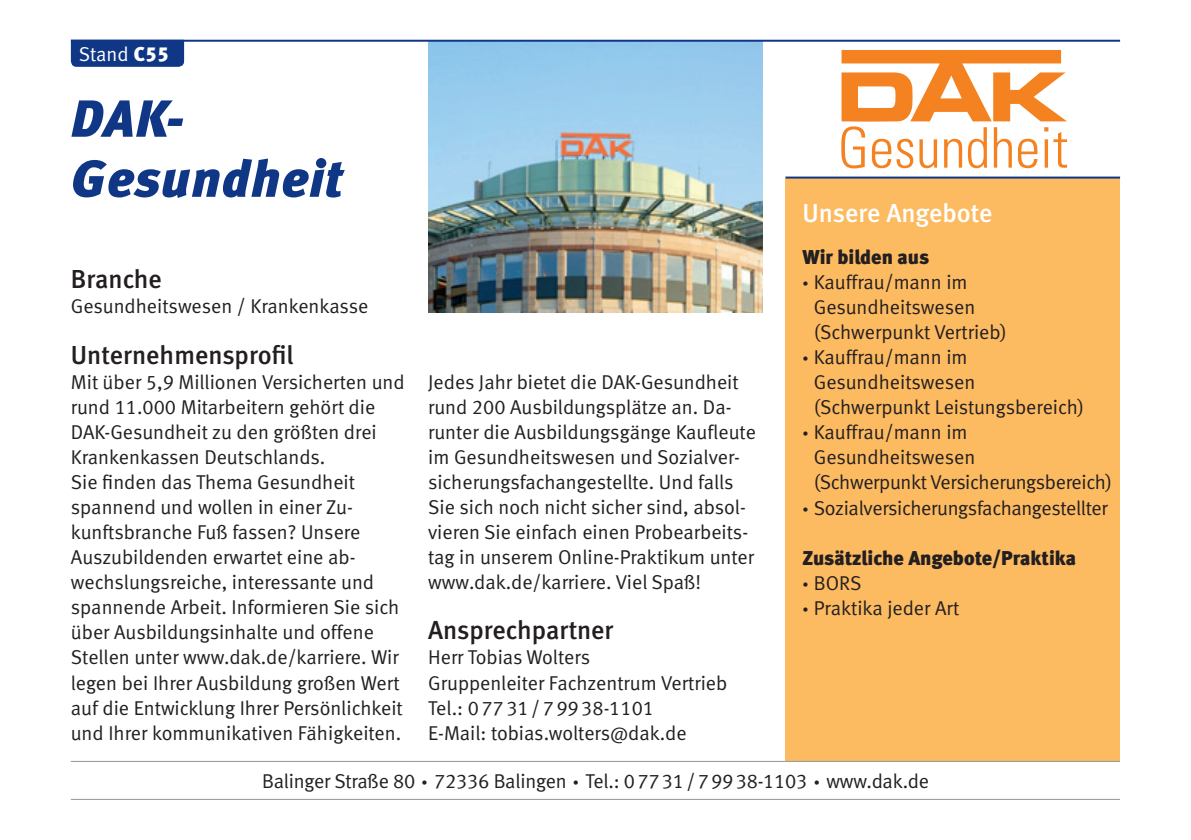
<style>
.page{position:relative;width:1191px;height:840px;background:#fff}
.page>*{position:absolute;margin:0;border:0;box-sizing:border-box;transform-origin:0 0}
.t1{font:italic 52px/60px "Meta Black LF";letter-spacing:.02em;color:#103785}
.t2{font:26px "Meta Medium LF";color:#231f20}
.t3{font:26px "Meta Medium LF";letter-spacing:-.005em;color:#fff}
.t4{font:20px/25px "Meta Normal LF";color:#231f20}
.t5{font:20px "Meta Normal LF";letter-spacing:-.02em;color:#231f20}
.t6{font:20px "Meta Black LF";color:#231f20}
.t7{font:20px "Meta Normal LF";color:#fff}
.s1{font-family:"Meta Black LF"}
</style>
<div class="page">
<div style="left:785px;top:178px;width:335px;height:582px;background:#fcba61"></div>
<img style="left:428px;top:42px;width:335px;height:270px">
<div style="left:71px;top:42px;width:113px;height:25px;background:#103785"></div>
<hr style="left:71px;top:40px;width:1049px;height:2px;background:#103785">
<hr style="left:71px;top:760px;width:1049px;height:1px;background:#939598">
<hr style="left:71px;top:798px;width:1049px;height:1px;background:#939598">
<hr style="left:785px;top:176px;width:335px;height:2px;background:#103785">
<svg style="left:841px;top:50px;width:226px;height:118px"></svg>
<p class="t7" style="left:79px;top:42px;width:91px">Stand <span class="s1">C55</span></p>
<h1 class="t1" style="left:71px;top:88px;width:272px">DAK-<br>Gesundheit</h1>
<h2 class="t2" style="left:71px;top:263px;width:93px">Branche</h2>
<p class="t4" style="left:71px;top:293px;width:299px">Gesundheitswesen / Krankenkasse</p>
<h2 class="t2" style="left:71px;top:340px;width:224px">Unternehmensprofil</h2>
<p class="t4" style="left:71px;top:369px;width:335px">Mit über 5,9 Millionen Versicherten und rund 11.000 Mitarbeitern gehört die DAK-Gesundheit zu den größten drei Krankenkassen Deutschlands.<br>Sie finden das Thema Gesundheit spannend und wollen in einer Zu&shy;kunftsbranche Fuß fassen? Unsere Auszubildenden erwartet eine ab&shy;wechslungsreiche, interessante und spannende Arbeit. Informieren Sie sich über Ausbildungsinhalte und offene Stellen unter www.dak.de/karriere. Wir legen bei Ihrer Ausbildung großen Wert auf die Entwicklung Ihrer Persönlichkeit und Ihrer kommunikativen Fähigkeiten.</p>
<p class="t4" style="left:428px;top:369px;width:329px">Jedes Jahr bietet die DAK-Gesundheit rund 200 Ausbildungsplätze an. Da&shy;runter die Ausbildungsgänge Kaufleute im Gesundheitswesen und Sozialver&shy;sicherungsfachangestellte. Und falls Sie sich noch nicht sicher sind, absol&shy;vieren Sie einfach einen Probearbeits&shy;tag in unserem Online-Praktikum unter www.dak.de/karriere. Viel Spaß!</p>
<h2 class="t2" style="left:428px;top:615px;width:187px">Ansprechpartner</h2>
<p class="t4" style="left:428px;top:644px;width:301px">Herr Tobias Wolters<br>Gruppenleiter Fachzentrum Vertrieb<br>Tel.: 07731/79938-1101<br>E-Mail: tobias.wolters@dak.de</p>
<h2 class="t3" style="left:802px;top:197px;width:192px">Unsere Angebote</h2>
<p class="t6" style="left:802px;top:245px;width:128px">Wir bilden aus</p>
<p class="t4" style="left:802px;top:269px;width:167px"><span class="s1">·</span> Kauffrau/mann im</p>
<p class="t4" style="left:814px;top:294px;width:163px">Gesundheitswesen</p>
<p class="t4" style="left:814px;top:319px;width:195px">(Schwerpunkt Vertrieb)</p>
<p class="t4" style="left:802px;top:344px;width:167px"><span class="s1">·</span> Kauffrau/mann im</p>
<p class="t4" style="left:814px;top:369px;width:163px">Gesundheitswesen</p>
<p class="t4" style="left:814px;top:394px;width:272px">(Schwerpunkt Leistungsbereich)</p>
<p class="t4" style="left:802px;top:419px;width:167px"><span class="s1">·</span> Kauffrau/mann im</p>
<p class="t4" style="left:814px;top:444px;width:163px">Gesundheitswesen</p>
<p class="t5" style="left:814px;top:470px;width:300px">(Schwerpunkt Versicherungsbereich)</p>
<p class="t5" style="left:802px;top:495px;width:307px"><span class="s1">·</span> Sozialversicherungsfachangestellter</p>
<p class="t6" style="left:802px;top:545px;width:275px">Zusätzliche Angebote/Praktika</p>
<p class="t4" style="left:802px;top:569px;width:158px"><span class="s1">·</span> BORS<br><span class="s1">·</span> Praktika jeder Art</p>
<p class="t4" style="left:262px;top:768px;width:668px">Balinger Straße 80 <span class="s1">·</span> 72336 Balingen <span class="s1">·</span> Tel.: 07731/79938-1103 <span class="s1">·</span> www.dak.de</p>
</div>
